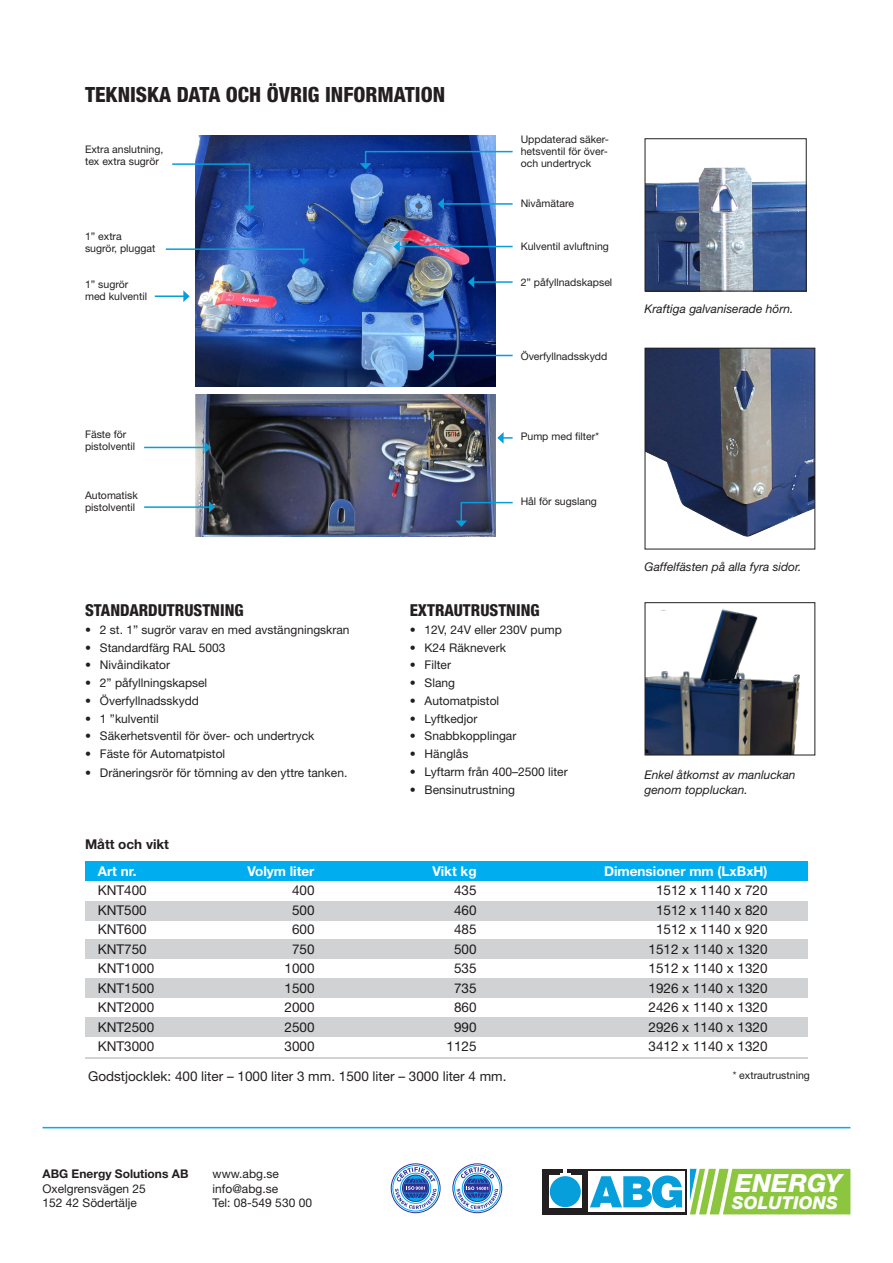
<style>
.page{position:relative;width:893px;height:1263px;background:#fff}
.page>*{position:absolute;margin:0;border:0;box-sizing:border-box;transform-origin:0 0}
.t1{font:italic 800 25.05px "Helvetica Neue";letter-spacing:.01em;color:#fff}
.t2{font:800 condensed 21px "Helvetica Neue";color:#231f20}
.t3{font:italic 800 17.7px "Helvetica Neue";letter-spacing:.01em;color:#fff}
.t4{font:800 condensed 16.5px "Helvetica Neue";color:#231f20}
.t5{font:13.5px "Helvetica Neue";color:#231f20}
.t6{font:700 13.5px "Helvetica Neue";color:#fff}
.t7{font:700 13.5px "Helvetica Neue";color:#231f20}
.t8{font:12px/14.4px "Helvetica Neue";color:#231f20}
.t9{font:italic 12px "Helvetica Neue";color:#231f20}
.t10{font:700 12px "Helvetica Neue";color:#231f20}
.t11{font:10.5px/12px "Helvetica Neue";color:#231f20}
</style>
<div class="page">
<img style="left:647px;top:609px;width:153px;height:144px">
<div style="left:645px;top:602px;width:170px;height:153px;border:1px solid #231f20"></div>
<img style="left:195px;top:395px;width:300px;height:141px">
<hr style="left:43px;top:1127px;width:807px;height:1px;background:#00aeef">
<div style="left:85px;top:861px;width:723px;height:20px;background:#00aeef"></div>
<div style="left:85px;top:901px;width:723px;height:19px;background:#d1d2d4"></div>
<div style="left:85px;top:939px;width:723px;height:20px;background:#d1d2d4"></div>
<div style="left:85px;top:978px;width:723px;height:20px;background:#d1d2d4"></div>
<div style="left:85px;top:1017px;width:723px;height:19px;background:#d1d2d4"></div>
<img style="left:647px;top:167px;width:158px;height:122px">
<div style="left:645px;top:138px;width:162px;height:153px;border:1px solid #231f20"></div>
<hr style="left:85px;top:1057px;width:723px;height:1px;background:#d1d2d4">
<img style="left:647px;top:350px;width:166px;height:187px">
<div style="left:645px;top:348px;width:170px;height:201px;border:1px solid #231f20"></div>
<div style="left:391px;top:1163px;width:49px;height:50px;border:1px solid #2e3092;border-radius:50%"></div>
<svg style="left:392px;top:1165px;width:47px;height:47px"></svg>
<svg style="left:453px;top:1164px;width:49px;height:49px"></svg>
<div style="left:453px;top:1163px;width:49px;height:50px;border:1px solid #2e3092;border-radius:50%"></div>
<div style="left:454px;top:1165px;width:46px;height:46px;border:1px solid #00aeef;border-radius:50%"></div>
<svg style="left:457px;top:1167px;width:41px;height:42px"></svg>
<div style="left:543px;top:1169px;width:144px;height:45px;background:#231f20"></div>
<svg style="left:549px;top:1175px;width:33px;height:33px"></svg>
<svg style="left:560px;top:1169px;width:11px;height:7px"></svg>
<div style="left:550px;top:1176px;width:31px;height:31px;background:#069edb;border-radius:50%"></div>
<div style="left:588px;top:1171px;width:96px;height:41px;background:#fff"></div>
<svg style="left:590px;top:1175px;width:92px;height:33px"></svg>
<svg style="left:690px;top:1169px;width:160px;height:45px;background:#92ca50"></svg>
<img style="left:195px;top:135px;width:300px;height:251px">
<hr style="left:155px;top:295px;width:29px;height:2px;background:#069edb">
<svg style="left:183px;top:290px;width:7px;height:12px"></svg>
<hr style="left:144px;top:447px;width:61px;height:1px;background:#069edb">
<svg style="left:205px;top:442px;width:6px;height:11px"></svg>
<hr style="left:144px;top:506px;width:66px;height:2px;background:#069edb">
<svg style="left:209px;top:501px;width:6px;height:12px"></svg>
<svg style="left:172px;top:163px;width:83px;height:49px"></svg>
<svg style="left:165px;top:248px;width:145px;height:17px"></svg>
<svg style="left:360px;top:150px;width:153px;height:19px;background:#2b57a5"></svg>
<svg style="left:455px;top:501px;width:58px;height:26px"></svg>
<hr style="left:443px;top:203px;width:70px;height:2px;background:#069edb">
<svg style="left:438px;top:198px;width:6px;height:12px"></svg>
<hr style="left:399px;top:246px;width:114px;height:1px;background:#069edb">
<svg style="left:394px;top:241px;width:6px;height:11px"></svg>
<hr style="left:474px;top:281px;width:39px;height:2px;background:#069edb">
<svg style="left:468px;top:276px;width:6px;height:12px"></svg>
<hr style="left:433px;top:355px;width:80px;height:1px;background:#069edb">
<svg style="left:428px;top:350px;width:6px;height:11px"></svg>
<svg style="left:497px;top:432px;width:16px;height:12px"></svg>
<p class="t2" style="left:85px;top:82px;width:362px">TEKNISKA DATA OCH ÖVRIG INFORMATION</p>
<p class="t11" style="left:85px;top:143px;width:80px">Extra anslutning, tex extra sugrör</p>
<p class="t11" style="left:521px;top:134px;width:90px;text-align:justify">Uppdaterad säker&shy;hetsventil för över&shy;och undertryck</p>
<p class="t11" style="left:521px;top:197px;width:55px">Nivåmätare</p>
<p class="t11" style="left:521px;top:240px;width:90px">Kulventil avluftning</p>
<p class="t11" style="left:521px;top:276px;width:93px">2” påfyllnadskapsel</p>
<p class="t11" style="left:85px;top:230px;width:72px">1” extra sugrör, pluggat</p>
<p class="t11" style="left:85px;top:278px;width:64px">1” sugrör med kulventil</p>
<p class="t11" style="left:521px;top:350px;width:88px">Överfyllnadsskydd</p>
<p class="t11" style="left:85px;top:428px;width:43px">Fäste för</p>
<p class="t11" style="left:521px;top:430px;width:80px">Pump med filter*</p>
<p class="t11" style="left:85px;top:440px;width:52px">pistolventil</p>
<p class="t11" style="left:85px;top:489px;width:54px">Automatisk pistolventil</p>
<p class="t4" style="left:85px;top:600px;width:160px">STANDARDUTRUSTNING</p>
<p class="t8" style="left:85px;top:622px;width:266px">• 2 st. 1” sugrör varav en med avstängningskran</p>
<p class="t8" style="left:85px;top:640px;width:142px">• Standardfärg RAL 5003</p>
<p class="t8" style="left:85px;top:658px;width:87px">• Nivåindikator</p>
<p class="t8" style="left:85px;top:675px;width:124px">• 2” påfyllningskapsel</p>
<p class="t8" style="left:85px;top:693px;width:116px">• Överfyllnadsskydd</p>
<p class="t8" style="left:85px;top:711px;width:75px">• 1 ”kulventil</p>
<p class="t8" style="left:85px;top:729px;width:231px">• Säkerhetsventil för över- och undertryck</p>
<p class="t8" style="left:85px;top:746px;width:142px">• Fäste för Automatpistol</p>
<p class="t8" style="left:85px;top:766px;width:264px">• Dräneringsrör för tömning av den yttre tanken.</p>
<p class="t11" style="left:521px;top:495px;width:78px">Hål för sugslang</p>
<p class="t4" style="left:410px;top:600px;width:131px">EXTRAUTRUSTNING</p>
<p class="t8" style="left:410px;top:622px;width:154px">• 12V, 24V eller 230V pump</p>
<p class="t8" style="left:410px;top:640px;width:98px">• K24 Räkneverk</p>
<p class="t8" style="left:410px;top:658px;width:43px">• Filter</p>
<p class="t8" style="left:410px;top:675px;width:47px">• Slang</p>
<p class="t8" style="left:410px;top:693px;width:91px">• Automatpistol</p>
<p class="t8" style="left:410px;top:711px;width:69px">• Lyftkedjor</p>
<p class="t8" style="left:410px;top:729px;width:108px">• Snabbkopplingar</p>
<p class="t8" style="left:410px;top:746px;width:60px">• Hänglås</p>
<p class="t8" style="left:410px;top:764px;width:160px">• Lyftarm från 400–2500 liter</p>
<p class="t8" style="left:410px;top:782px;width:107px">• Bensinutrustning</p>
<p class="t9" style="left:645px;top:302px;width:150px">Kraftiga galvaniserade hörn.</p>
<p class="t9" style="left:645px;top:559px;width:158px">Gaffelfästen på alla fyra sidor.</p>
<p class="t9" style="left:645px;top:768px;width:152px">Enkel åtkomst av manluckan</p>
<p class="t9" style="left:645px;top:782px;width:105px">genom toppluckan.</p>
<p class="t7" style="left:85px;top:836px;width:86px">Mått och vikt</p>
<p class="t6" style="left:98px;top:862px;width:40px">Art nr.</p>
<p class="t6" style="left:247px;top:862px;width:69px">Volym liter</p>
<p class="t6" style="left:433px;top:862px;width:45px">Vikt kg</p>
<p class="t6" style="left:604px;top:862px;width:165px">Dimensioner mm (LxBxH)</p>
<p class="t5" style="left:98px;top:882px;width:51px">KNT400</p>
<p class="t5" style="left:292px;top:882px;width:24px">400</p>
<p class="t5" style="left:454px;top:882px;width:24px">435</p>
<p class="t5" style="left:656px;top:882px;width:113px">1512 x 1140 x 720</p>
<p class="t5" style="left:98px;top:902px;width:51px">KNT500</p>
<p class="t5" style="left:292px;top:902px;width:24px">500</p>
<p class="t5" style="left:454px;top:902px;width:24px">460</p>
<p class="t5" style="left:656px;top:902px;width:113px">1512 x 1140 x 820</p>
<p class="t5" style="left:98px;top:921px;width:51px">KNT600</p>
<p class="t5" style="left:292px;top:921px;width:24px">600</p>
<p class="t5" style="left:454px;top:921px;width:24px">485</p>
<p class="t5" style="left:656px;top:921px;width:113px">1512 x 1140 x 920</p>
<p class="t5" style="left:98px;top:941px;width:51px">KNT750</p>
<p class="t5" style="left:292px;top:941px;width:24px">750</p>
<p class="t5" style="left:454px;top:941px;width:24px">500</p>
<p class="t5" style="left:648px;top:941px;width:121px">1512 x 1140 x 1320</p>
<p class="t5" style="left:98px;top:960px;width:58px">KNT1000</p>
<p class="t5" style="left:285px;top:960px;width:32px">1000</p>
<p class="t5" style="left:454px;top:960px;width:24px">535</p>
<p class="t5" style="left:648px;top:960px;width:121px">1512 x 1140 x 1320</p>
<p class="t5" style="left:98px;top:980px;width:58px">KNT1500</p>
<p class="t5" style="left:285px;top:980px;width:32px">1500</p>
<p class="t5" style="left:454px;top:980px;width:24px">735</p>
<p class="t5" style="left:648px;top:980px;width:121px">1926 x 1140 x 1320</p>
<p class="t5" style="left:98px;top:999px;width:58px">KNT2000</p>
<p class="t5" style="left:285px;top:999px;width:32px">2000</p>
<p class="t5" style="left:454px;top:999px;width:24px">860</p>
<p class="t5" style="left:648px;top:999px;width:121px">2426 x 1140 x 1320</p>
<p class="t5" style="left:98px;top:1019px;width:58px">KNT2500</p>
<p class="t5" style="left:285px;top:1019px;width:32px">2500</p>
<p class="t5" style="left:454px;top:1019px;width:24px">990</p>
<p class="t5" style="left:648px;top:1019px;width:121px">2926 x 1140 x 1320</p>
<p class="t5" style="left:98px;top:1038px;width:58px">KNT3000</p>
<p class="t5" style="left:285px;top:1038px;width:32px">3000</p>
<p class="t5" style="left:447px;top:1038px;width:32px">1125</p>
<p class="t5" style="left:648px;top:1038px;width:121px">3412 x 1140 x 1320</p>
<p class="t5" style="left:88px;top:1068px;width:420px">Godstjocklek: 400 liter – 1000 liter 3 mm. 1500 liter – 3000 liter 4 mm.</p>
<p class="t11" style="left:733px;top:1069px;width:79px">* extrautrustning</p>
<p class="t10" style="left:43px;top:1167px;width:148px">ABG Energy Solutions AB</p>
<p class="t8" style="left:43px;top:1181px;width:105px">Oxelgrensvägen 25</p>
<p class="t8" style="left:43px;top:1195px;width:96px">152 42 Södertälje</p>
<p class="t8" style="left:213px;top:1167px;width:68px">www.abg.se info@abg.se</p>
<p class="t8" style="left:213px;top:1195px;width:101px">Tel: 08-549 530 00</p>
<p class="t1" style="left:735px;top:1168px;width:108px">ENERGY</p>
<p class="t3" style="left:732px;top:1192px;width:108px">SOLUTIONS</p>
</div>
